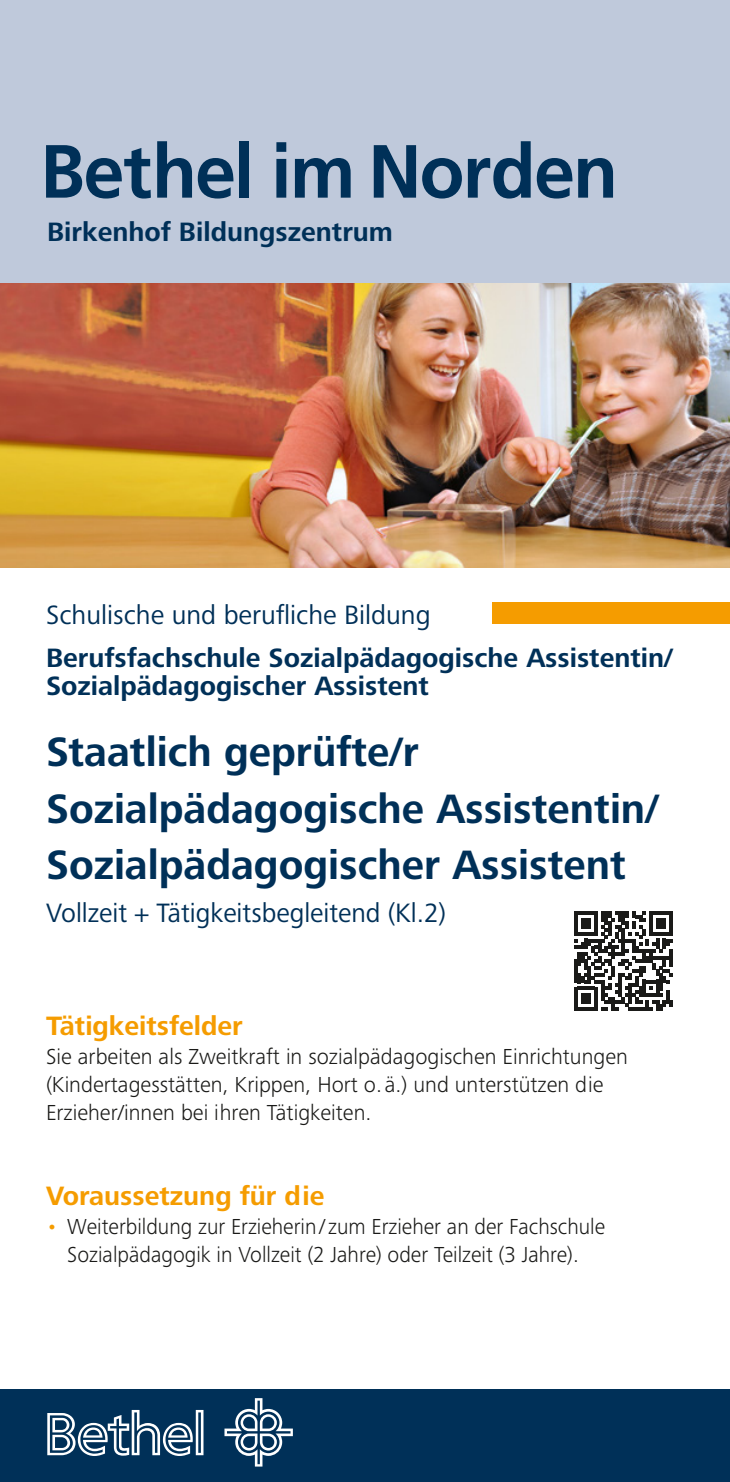
<style>
.page{position:relative;width:730px;height:1482px;background:#fff}
.page>*{position:absolute;margin:0;border:0;box-sizing:border-box;transform-origin:0 0}
.t1{font:700 42.5px/56.8px "Frutiger Next Pro";color:#003058}
.t2{font:700 27.5px/28.2px "Frutiger Next Pro";color:#003058}
.t3{font:27.5px "Frutiger Next Pro";color:#003058}
.t4{font:700 27.5px "Frutiger Next Pro";color:#f59c00}
.t5{font:300 22.5px/28.2px "Frutiger Next Pro";color:#1a1a18}
.s1{color:#f59c00}
</style>
<div class="page">
<div style="left:0;top:0;width:730px;height:283px;background:#bfc9db"></div>
<img style="left:0;top:283px;width:730px;height:284px">
<div style="left:0;top:1389px;width:730px;height:92px;background:#003058"></div>
<svg style="left:224px;top:1398px;width:69px;height:68px"></svg>
<svg style="left:47px;top:1409px;width:156px;height:46px"></svg>
<svg style="left:46px;top:145px;width:105px;height:53px"></svg>
<svg style="left:157px;top:141px;width:35px;height:57px"></svg>
<svg style="left:198px;top:158px;width:35px;height:40px"></svg>
<div style="left:239px;top:141px;width:10px;height:57px;background:#003058"></div>
<svg style="left:276px;top:142px;width:10px;height:56px"></svg>
<svg style="left:295px;top:158px;width:56px;height:40px"></svg>
<svg style="left:374px;top:145px;width:42px;height:53px"></svg>
<svg style="left:422px;top:158px;width:40px;height:40px"></svg>
<svg style="left:468px;top:141px;width:63px;height:57px"></svg>
<svg style="left:537px;top:158px;width:35px;height:40px"></svg>
<svg style="left:578px;top:158px;width:35px;height:40px"></svg>
<div style="left:493px;top:602px;width:237px;height:22px;background:#f59c00"></div>
<svg style="left:574px;top:911px;width:99px;height:99px"></svg>
<p class="t2" style="left:47px;top:218px;width:348px">Birkenhof Bildungszentrum</p>
<p class="t3" style="left:46px;top:599px;width:386px">Schulische und berufliche Bildung</p>
<p class="t2" style="left:46px;top:643px;width:628px">Berufsfachschule Sozialpädagogische Assistentin/<br>Sozialpädagogischer Assistent</p>
<h1 class="t1" style="left:46px;top:723px;width:614px">Staatlich geprüfte/r<br>Sozialpädagogische Assistentin/<br>Sozialpädagogischer Assistent</h1>
<p class="t3" style="left:46px;top:896px;width:401px">Vollzeit + Tätigkeitsbegleitend (Kl.2)</p>
<p class="t4" style="left:46px;top:1010px;width:198px">Tätigkeitsfelder</p>
<p class="t5" style="left:46px;top:1041px;width:583px">Sie arbeiten als Zweitkraft in sozialpädagogischen Einrichtungen (Kindertagesstätten, Krippen, Hort o. ä.) und unterstützen die<br>Erzieher/innen bei ihren Tätigkeiten.</p>
<p class="t4" style="left:46px;top:1180px;width:280px">Voraussetzung für die</p>
<p class="t5" style="left:46px;top:1211px;width:561px;text-align:center"><span class="s1">•</span> Weiterbildung zur Erzieherin/ zum Erzieher an der Fachschule<br>Sozialpädagogik in Vollzeit (2 Jahre) oder Teilzeit (3 Jahre).</p>
</div>
